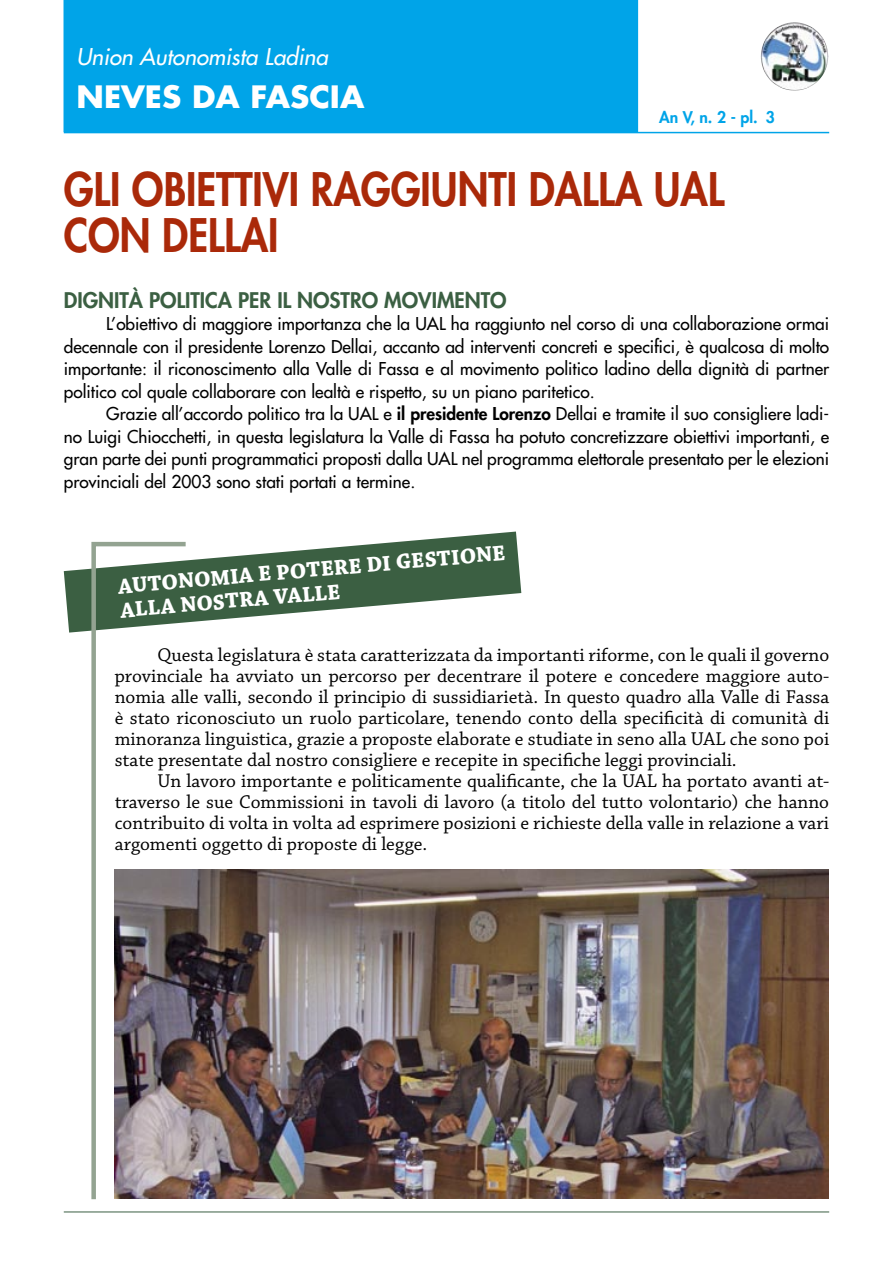
<style>
.page{position:relative;width:893px;height:1263px;background:#fff}
.page>*{position:absolute;margin:0;border:0;box-sizing:border-box;transform-origin:0 0}
.Titoli_30futura{font:800 45px "Futura";color:#aa2909;scale:.9 1}
.t1{font:700 30px "Futura";color:#fff;scale:1.04 1}
.Titoli_testo_corrent{font:700 22.5px "Chaparral Pro";color:#fff}
.t2{font:italic 22.5px "Futura";color:#fff}
.Titoli_testo_corrent-2{font:800 21px "Futura";color:#3b5f42}
.Testo_corrente_12fut{font:19.5px/21px "Chaparral Pro";color:#000;text-align:justify}
.Testo_corrente_12fut-2{font:17.25px/22.5px "Futura";color:#000;text-align:justify}
.t3{font:800 15.75px "Futura";color:#00a4e8}
.s1{font-weight:800}
</style>
<div class="page">
<div style="left:64px;top:0;width:574px;height:132px;background:#00a4e8"></div>
<hr style="left:64px;top:132px;width:765px;height:1px;background:#00a4e8">
<img style="left:815px;top:30px;width:13px;height:50px">
<hr style="left:64px;top:1211px;width:765px;height:1px;background:#3b5f42">
<svg style="left:64px;top:531px;width:457px;height:102px;fill:#3b5f42"></svg>
<img style="left:190px;top:870px;width:638px;height:329px">
<svg style="left:89px;top:540px;width:101px;height:660px"></svg>
<p class="t2" style="left:77px;top:42px;width:253px">Union Autonomista Ladina</p>
<p class="t1" style="left:77px;top:77px;width:278px">NEVES DA FASCIA</p>
<p class="t3" style="left:659px;top:107px;width:100px">AN V, N. 2 - PL.</p>
<p class="Titoli_30futura" style="left:64px;top:161px;width:735px">GLI OBIETTIVI RAGGIUNTI DALLA UAL</p>
<p class="Titoli_30futura" style="left:64px;top:207px;width:235px">CON DELLAI</p>
<p class="Titoli_testo_corrent-2" style="left:64px;top:287px;width:187px">DIGNITÀ POLITICA PER</p>
<p class="Titoli_testo_corrent-2" style="left:277px;top:287px;width:226px">IL NOSTRO MOVIMENTO</p>
<p class="Testo_corrente_12fut-2" style="left:64px;top:313px;width:767px;text-indent:43px">L’obiettivo di maggiore importanza che la UAL ha raggiunto nel corso di una collaborazione ormai decennale con il presidente Lorenzo Dellai, accanto ad interventi concreti e specifici, è qualcosa di molto importante: il riconoscimento alla Valle di Fassa e al movimento politico ladino della dignità di partner politico col quale collaborare con lealtà e rispetto, su un piano paritetico.</p>
<p class="Testo_corrente_12fut-2" style="left:64px;top:403px;width:767px;text-indent:43px">Grazie all’accordo politico tra la UAL e <span class="s1">IL PRESIDENTE LORENZO</span> Dellai e tramite il suo consigliere ladi&shy;no Luigi Chiocchetti, in questa legislatura la Valle di Fassa ha potuto concretizzare obiettivi importanti, e gran parte dei punti programmatici proposti dalla UAL nel programma elettorale presentato per le elezioni provinciali del 2003 sono stati portati a termine.</p>
<p class="Titoli_testo_corrent" style="left:117px;top:573px;width:390px;rotate:-5deg">Autonomia e potere di gestione</p>
<p class="Titoli_testo_corrent" style="left:119px;top:597px;width:222px;rotate:-5deg">alla nostra valle</p>
<p class="Testo_corrente_12fut" style="left:115px;top:645px;width:716px;text-indent:43px">Questa legislatura è stata caratterizzata da importanti riforme, con le quali il governo provinciale ha avviato un percorso per decentrare il potere e concedere maggiore auto&shy;nomia alle valli, secondo il principio di sussidiarietà. In questo quadro alla Valle di Fassa è stato riconosciuto un ruolo particolare, tenendo conto della specificità di comunità di minoranza linguistica, grazie a proposte elaborate e studiate in seno alla UAL che sono poi state presentate dal nostro consigliere e recepite in specifiche leggi provinciali.</p>
<p class="Testo_corrente_12fut" style="left:115px;top:771px;width:716px;text-indent:43px">Un lavoro importante e politicamente qualificante, che la UAL ha portato avanti at&shy;traverso le sue Commissioni in tavoli di lavoro (a titolo del tutto volontario) che hanno contribuito di volta in volta ad esprimere posizioni e richieste della valle in relazione a vari argomenti oggetto di proposte di legge.</p>
</div>
